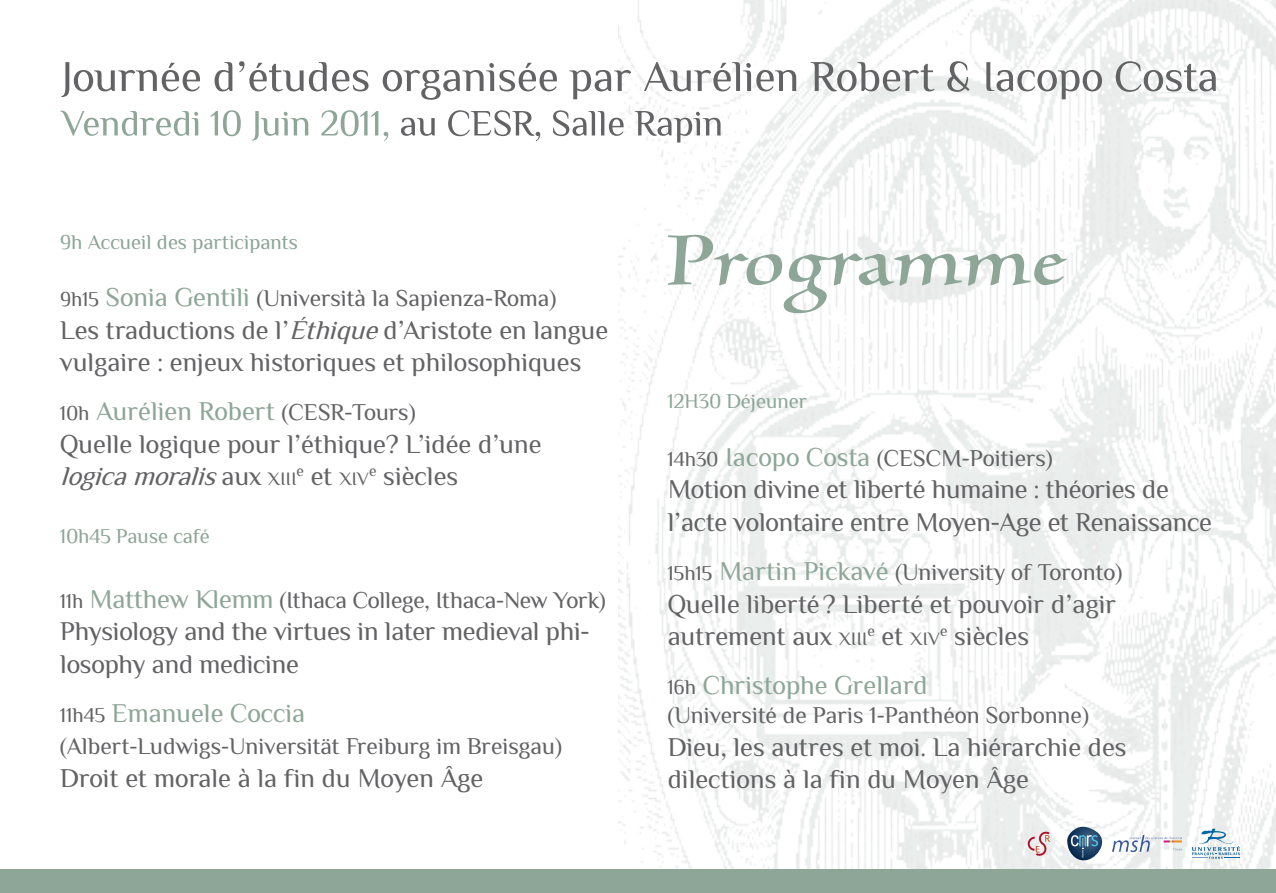
<style>
.page{position:relative;width:1276px;height:893px;background:#fff}
.page>*{position:absolute;margin:0;border:0;box-sizing:border-box;transform-origin:0 0}
.t1{font:27px/32.4px "Philosopher";color:#636366}
.t2{font:27px "Philosopher";color:#8da698}
.t3{font:24px "Philosopher";color:#636366}
.t4{font:21px "Philosopher";color:#8da698}
.t5{font:18.9px "Philosopher";color:#636366}
.s1{font-size:21px}
.s2{font-size:27px;color:#8da698}
.s3{font-style:italic}
.s4{color:#8da698}
.s5{font-size:24px}
.s6{font-size:18.9px}
.s7{font-size:27px}
.s8{font-size:21px;color:#636366}
</style>
<div class="page">
<img style="left:619px;top:0;width:657px;height:870px">
<svg style="left:668px;top:235px;width:398px;height:78px"></svg>
<svg style="left:401px;top:110px;width:319px;height:33px"></svg>
<svg style="left:60px;top:110px;width:328px;height:31px"></svg>
<svg style="left:61px;top:61px;width:1154px;height:39px"></svg>
<div style="left:0;top:870px;width:1276px;height:23px;background:#8da698"></div>
<svg style="left:1067px;top:827px;width:35px;height:34px"></svg>
<svg style="left:1022px;top:827px;width:28px;height:35px"></svg>
<svg style="left:1191px;top:828px;width:48px;height:31px"></svg>
<img style="left:1112px;top:835px;width:69px;height:17px">
<p class="t4" style="left:60px;top:230px;width:239px">9h Accueil des participants</p>
<p class="t3" style="left:60px;top:285px;width:497px"><span class="s1">9h15</span> <span class="s2">Sonia Gentili</span> (Università la Sapienza-Roma)</p>
<p class="t1" style="left:60px;top:314px;width:549px">Les traductions de l’<span class="s3">Éthique</span>d’Aristote en langue vulgaire : enjeux historiques et philosophiques</p>
<p class="t1" style="left:60px;top:395px;width:483px"><span class="s1">10h</span> <span class="s4">Aurélien Robert</span> <span class="s5">(CESR-Tours)<br></span>Quelle logique pour l’éthique? L’idée d’une <span class="s3">logicamoralis</span>a u x <span class="s6">X I I I</span></p>
<p class="t5" style="left:296px;top:469px;width:74px"><sup>e</sup> <span class="s7">et</span> XIV</p>
<p class="t1" style="left:369px;top:460px;width:91px"><sup>e</sup> siècles</p>
<p class="t4" style="left:60px;top:525px;width:151px">10h45 Pause café</p>
<p class="t3" style="left:60px;top:587px;width:547px"><span class="s1">11h</span> <span class="s2">Matthew Klemm</span> (Ithaca College, Ithaca-New York)</p>
<p class="t1" style="left:60px;top:615px;width:531px">Physiology and the virtues in later medieval phi&shy;losophy and medicine</p>
<p class="t2" style="left:60px;top:698px;width:247px"><span class="s8">11h45</span> Emanuele Coccia</p>
<p class="t3" style="left:60px;top:733px;width:503px">(Albert-Ludwigs-Universität Freiburg im Breisgau)</p>
<p class="t1" style="left:60px;top:762px;width:424px">Droit et morale à la fin du Moyen Âge</p>
<p class="t4" style="left:668px;top:390px;width:141px">12H30 Déjeuner</p>
<p class="t3" style="left:668px;top:445px;width:386px"><span class="s1">14h30</span> <span class="s2">Iacopo Costa</span> (CESCM-Poitiers)</p>
<p class="t1" style="left:668px;top:473px;width:546px">Motion divine et liberté humaine : théories de l’acte volontaire entre Moyen-Age et Renaissance</p>
<p class="t3" style="left:668px;top:559px;width:456px"><span class="s1">15h15</span> <span class="s2">Martin Pickavé</span> (University of Toronto)</p>
<p class="t1" style="left:668px;top:587px;width:450px">Quelle liberté ? Liberté et pouvoir d’agir autrement aux <span class="s6">XIII</span></p>
<p class="t5" style="left:867px;top:629px;width:74px"><sup>e</sup> <span class="s7">et</span> XIV</p>
<p class="t1" style="left:940px;top:620px;width:91px"><sup>e</sup> siècles</p>
<p class="t2" style="left:668px;top:671px;width:261px"><span class="s8">16h</span> Christophe Grellard</p>
<p class="t3" style="left:668px;top:702px;width:422px">(Université de Paris 1-Panthéon Sorbonne)</p>
<p class="t1" style="left:668px;top:730px;width:460px">Dieu, les autres et moi. La hiérarchie des dilections à la fin du Moyen Âge</p>
</div>
